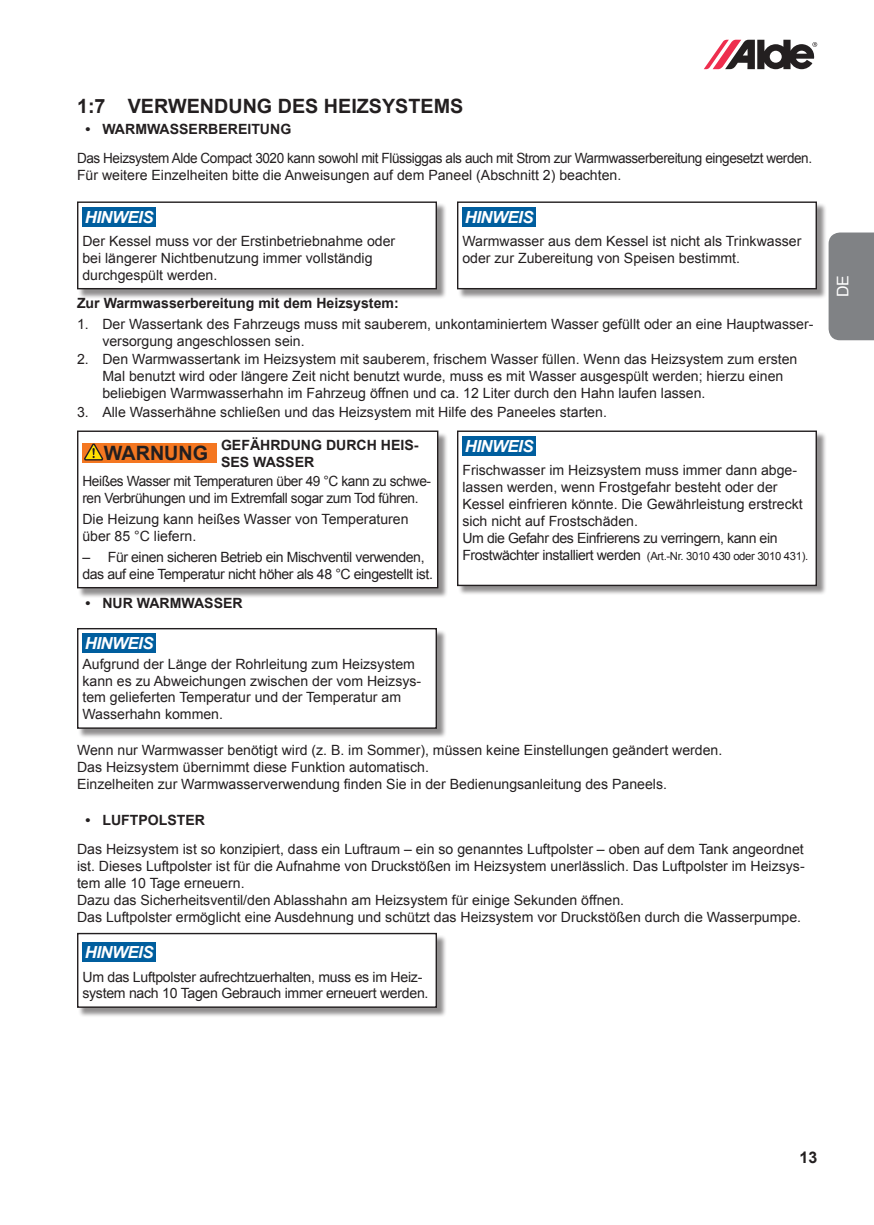
<style>
.page{position:relative;width:874px;height:1225px;background:#fff}
.page>*{position:absolute;margin:0;border:0;box-sizing:border-box;transform-origin:0 0}
.t1{font:700 19.8px/26px "Arial";color:#231f20}
.t2{font:700 19px "Arial";color:#231f20}
.t3{font:italic 700 16.6px "Arial";letter-spacing:-.025em;color:#fff}
.t4{font:700 16px "Arial";color:#231f20}
.t5{font:16px "Arial";color:#fff}
.t6{font:14px/17px "Arial";color:#231f20}
.t7{font:14px/17px "Arial";letter-spacing:-.03em;color:#231f20}
.t8{font:14px/17px "Arial";letter-spacing:-.03em;color:#231f20;scale:.96 1}
.t9{font:700 14px/17px "Arial";color:#231f20}
.t10{font:14px/17px "Arial";letter-spacing:-.02em;color:#231f20}
.s1{font-size:11.2px}
</style>
<div class="page">
<svg style="left:704px;top:40px;width:112px;height:29px"></svg>
<div style="left:828px;top:232px;width:45px;height:108px;background:#808285"></div>
<div style="left:458px;top:203px;width:368px;height:96px;background:#231f20;opacity:.5"></div>
<div style="left:457px;top:202px;width:358px;height:87px;background:#fff"></div>
<div style="left:462px;top:207px;width:74px;height:20px;background:#005e9e"></div>
<div style="left:457px;top:201px;width:359px;height:88px;border:1px solid #231f20"></div>
<div style="left:458px;top:432px;width:368px;height:164px;background:#231f20;opacity:.5"></div>
<div style="left:457px;top:431px;width:358px;height:154px;background:#fff"></div>
<div style="left:462px;top:436px;width:74px;height:20px;background:#005e9e"></div>
<div style="left:457px;top:430px;width:359px;height:156px;border:1px solid #231f20"></div>
<div style="left:79px;top:203px;width:367px;height:96px;background:#231f20;opacity:.5"></div>
<div style="left:78px;top:202px;width:358px;height:87px;background:#fff"></div>
<div style="left:82px;top:207px;width:74px;height:20px;background:#005e9e"></div>
<div style="left:77px;top:201px;width:360px;height:88px;border:1px solid #231f20"></div>
<div style="left:79px;top:629px;width:367px;height:109px;background:#231f20;opacity:.5"></div>
<div style="left:78px;top:628px;width:358px;height:100px;background:#fff"></div>
<div style="left:82px;top:633px;width:74px;height:20px;background:#005e9e"></div>
<div style="left:77px;top:628px;width:360px;height:101px;border:1px solid #231f20"></div>
<div style="left:79px;top:432px;width:369px;height:166px;background:#231f20;opacity:.5"></div>
<div style="left:78px;top:431px;width:359px;height:156px;background:#fff"></div>
<div style="left:82px;top:443px;width:135px;height:20px;background:#f47721"></div>
<svg style="left:84px;top:443px;width:20px;height:18px"></svg>
<div style="left:77px;top:430px;width:361px;height:158px;border:1px solid #231f20"></div>
<div style="left:79px;top:934px;width:367px;height:83px;background:#231f20;opacity:.5"></div>
<div style="left:78px;top:933px;width:358px;height:74px;background:#fff"></div>
<div style="left:82px;top:942px;width:74px;height:20px;background:#005e9e"></div>
<div style="left:77px;top:933px;width:360px;height:75px;border:1px solid #231f20"></div>
<h1 class="t1" style="left:77px;top:94px;width:387px">1:7 VERWENDUNG DES HEIZSYSTEMS</h1>
<p class="t9" style="left:85px;top:121px;width:207px">• WARMWASSERBEREITUNG</p>
<p class="t8" style="left:77px;top:150px;width:766px">Das Heizsystem Alde Compact 3020 kann sowohl mit Flüssiggas als auch mit Strom zur Warmwasserbereitung eingesetzt werden.<br>Für weitere Einzelheiten bitte die Anweisungen auf dem Paneel (Abschnitt 2) beachten.</p>
<p class="t3" style="left:85px;top:206px;width:70px">HINWEIS</p>
<p class="t6" style="left:82px;top:233px;width:314px">Der Kessel muss vor der Erstinbetriebnahme oder bei längerer Nichtbenutzung immer vollständig durchgespült werden.</p>
<p class="t3" style="left:464px;top:206px;width:70px">HINWEIS</p>
<p class="t6" style="left:462px;top:233px;width:340px">Warmwasser aus dem Kessel ist nicht als Trinkwasser oder zur Zubereitung von Speisen bestimmt.</p>
<p class="t9" style="left:77px;top:295px;width:323px">Zur Warmwasserbereitung mit dem Heizsystem:</p>
<p class="t6" style="left:102px;top:315px;width:712px;text-indent:-25px">1. Der Wassertank des Fahrzeugs muss mit sauberem, unkontaminiertem Wasser gefüllt oder an eine Hauptwasser&shy;versorgung angeschlossen sein.</p>
<p class="t6" style="left:102px;top:351px;width:696px;text-indent:-25px">2. Den Warmwassertank im Heizsystem mit sauberem, frischem Wasser füllen. Wenn das Heizsystem zum ersten<br>Mal benutzt wird oder längere Zeit nicht benutzt wurde, muss es mit Wasser ausgespült werden; hierzu einen beliebigen Warmwasserhahn im Fahrzeug öffnen und ca. 12 Liter durch den Hahn laufen lassen.</p>
<p class="t6" style="left:77px;top:404px;width:531px">3. Alle Wasserhähne schließen und das Heizsystem mit Hilfe des Paneeles starten.</p>
<p class="t9" style="left:221px;top:437px;width:199px">GEFÄHRDUNG DURCH HEIS-<br>SES WASSER</p>
<p class="t7" style="left:82px;top:473px;width:350px">Heißes Wasser mit Temperaturen über 49 °C kann zu schwe&shy;ren Verbrühungen und im Extremfall sogar zum Tod führen.</p>
<p class="t6" style="left:82px;top:511px;width:327px">Die Heizung kann heißes Wasser von Temperaturen über 85 °C liefern.</p>
<p class="t7" style="left:82px;top:549px;width:352px">– Für einen sicheren Betrieb ein Mischventil verwenden, das auf eine Temperatur nicht höher als 48 °C eingestellt ist.</p>
<h1 class="t1" style="left:104px;top:440px;width:106px">WARNUNG<br>VARNING</h1>
<h2 class="t2" style="left:105px;top:492px;width:162px">AVERTISSEMENT</h2>
<h1 class="t1" style="left:104px;top:520px;width:110px;line-height:26.6px">WARNUNG<br>ADVARSEL</h1>
<p class="t9" style="left:85px;top:594px;width:159px">• NUR WARMWASSER</p>
<h1 class="t1" style="left:105px;top:602px;width:144px">ADVERTENCIA</h1>
<h1 class="t1" style="left:105px;top:657px;width:171px">WAARSCHUWING</h1>
<p class="t3" style="left:85px;top:632px;width:70px">HINWEIS</p>
<p class="t6" style="left:82px;top:655px;width:340px">Aufgrund der Länge der Rohrleitung zum Heizsystem kann es zu Abweichungen zwischen der vom Heizsys&shy;tem gelieferten Temperatur und der Temperatur am Wasserhahn kommen.</p>
<p class="t3" style="left:464px;top:435px;width:70px">HINWEIS</p>
<p class="t6" style="left:462px;top:462px;width:347px">Frischwasser im Heizsystem muss immer dann abge&shy;lassen werden, wenn Frostgefahr besteht oder der Kessel einfrieren könnte. Die Gewährleistung erstreckt sich nicht auf Frostschäden.<br>Um die Gefahr des Einfrierens zu verringern, kann ein Frostwächter installiert werden <span class="s1">(Art.-Nr. 3010 430 oder 3010 431).</span></p>
<p class="t6" style="left:77px;top:741px;width:646px">Wenn nur Warmwasser benötigt wird (z. B. im Sommer), müssen keine Einstellungen geändert werden.<br>Das Heizsystem übernimmt diese Funktion automatisch.<br>Einzelheiten zur Warmwasserverwendung finden Sie in der Bedienungsanleitung des Paneels.</p>
<p class="t9" style="left:85px;top:812px;width:121px">• LUFTPOLSTER</p>
<p class="t6" style="left:77px;top:841px;width:728px">Das Heizsystem ist so konzipiert, dass ein Luftraum – ein so genanntes Luftpolster – oben auf dem Tank angeordnet ist. Dieses Luftpolster ist für die Aufnahme von Druckstößen im Heizsystem unerlässlich. Das Luftpolster im Heizsys&shy;tem alle 10 Tage erneuern.<br>Dazu das Sicherheitsventil/den Ablasshahn am Heizsystem für einige Sekunden öffnen.<br>Das Luftpolster ermöglicht eine Ausdehnung und schützt das Heizsystem vor Druckstößen durch die Wasserpumpe.</p>
<p class="t3" style="left:85px;top:941px;width:70px">HINWEIS</p>
<p class="t10" style="left:82px;top:968px;width:347px">Um das Luftpolster aufrechtzuerhalten, muss es im Heiz&shy;system nach 10 Tagen Gebrauch immer erneuert werden.</p>
<p class="t5" style="left:832px;top:297px;width:24px;rotate:-90deg">DE</p>
<p class="t4" style="left:799px;top:1146px;width:19px">13</p>
</div>
